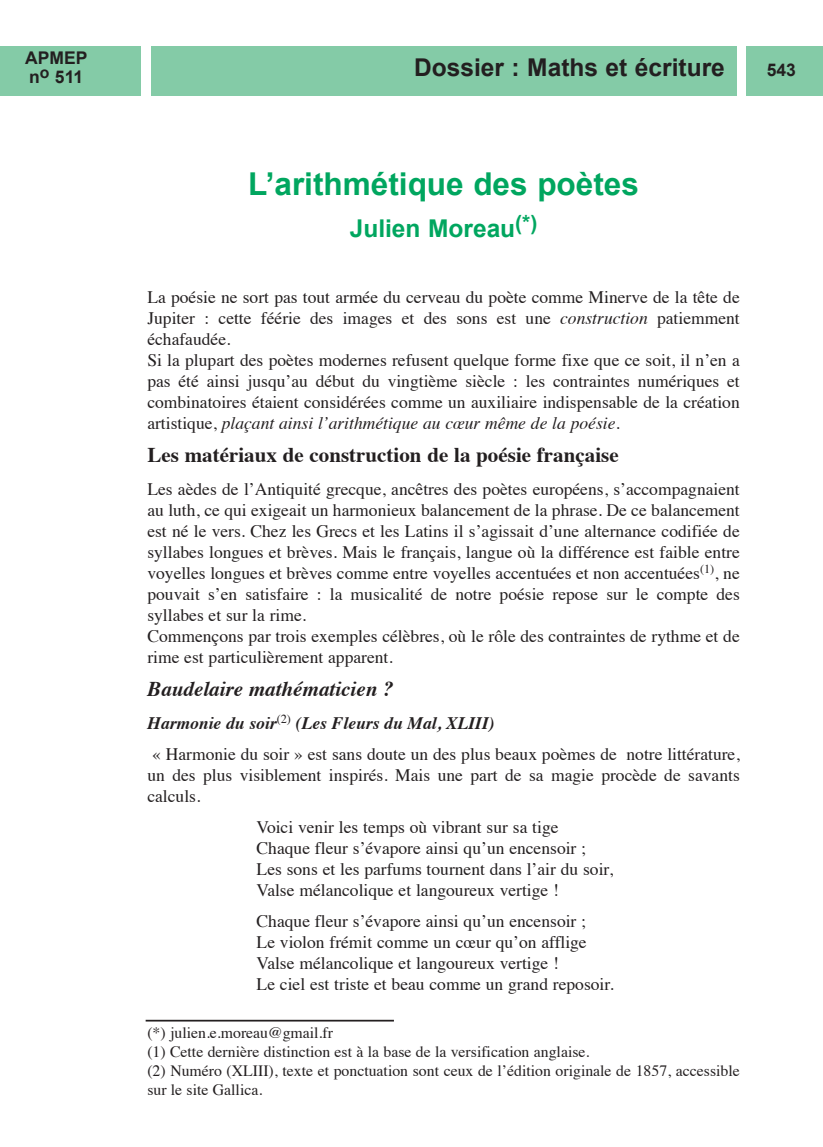
<style>
.page{position:relative;width:823px;height:1147px;background:#fff}
.page>*{position:absolute;margin:0;border:0;box-sizing:border-box;transform-origin:0 0}
.t1{font:700 31.5px "Arial";color:#00a65f}
.t2{font:700 24.5px "Arial";color:#231f20}
.t3{font:700 24.5px "Arial";color:#00a65f}
.t4{font:700 21px "Times";color:#231f20}
.t5{font:italic 700 21px "Times";color:#231f20}
.t6{font:17.5px/21px "Times";color:#231f20}
.t7{font:700 17.5px/19.6px "Arial";color:#231f20}
.t8{font:15.75px/18.9px "Times";color:#231f20}
.s1{font-style:italic}
.s2{font-weight:700;font-style:italic}
</style>
<div class="page">
<div style="left:150px;top:46px;width:586px;height:50px;background:#84cba7"></div>
<div style="left:746px;top:46px;width:76px;height:50px;background:#84cba7"></div>
<div style="left:0;top:46px;width:141px;height:50px;background:#84cba7"></div>
<hr style="left:145px;top:1020px;width:249px;height:1px;background:#231f20">
<p class="t7" style="left:25px;top:48px;width:64px">APMEP n<sup>o</sup> 511</p>
<h2 class="t2" style="left:414px;top:54px;width:312px">Dossier : Maths et écriture</h2>
<p class="t7" style="left:766px;top:60px;width:31px">543</p>
<h1 class="t1" style="left:248px;top:166px;width:392px">L’arithmétique des poètes</h1>
<h2 class="t3" style="left:349px;top:215px;width:189px">Julien Moreau<sup>(*)</sup></h2>
<p class="t6" style="left:147px;top:288px;width:593px">La poésie ne sort pas tout armée du cerveau du poète comme Minerve de la tête de Jupiter : cette féérie des images et des sons est une <span class="s1">construction</span> patiemment échafaudée.<br>Si la plupart des poètes modernes refusent quelque forme fixe que ce soit, il n’en a pas été ainsi jusqu’au début du vingtième siècle : les contraintes numériques et combinatoires étaient considérées comme un auxiliaire indispensable de la création artistique, <span class="s1">plaçant ainsi l’arithmétique au cœur même de la poésie</span>.</p>
<p class="t4" style="left:147px;top:446px;width:472px">Les matériaux de construction de la poésie française</p>
<p class="t6" style="left:147px;top:480px;width:593px">Les aèdes de l’Antiquité grecque, ancêtres des poètes européens, s’accompagnaient au luth, ce qui exigeait un harmonieux balancement de la phrase. De ce balancement est né le vers. Chez les Grecs et les Latins il s’agissait d’une alternance codifiée de syllabes longues et brèves. Mais le français, langue où la différence est faible entre voyelles longues et brèves comme entre voyelles accentuées et non accentuées<sup>(1)</sup>, ne pouvait s’en satisfaire : la musicalité de notre poésie repose sur le compte des syllabes et sur la rime.<br>Commençons par trois exemples célèbres, où le rôle des contraintes de rythme et de rime est particulièrement apparent.</p>
<p class="t5" style="left:147px;top:681px;width:248px">Baudelaire mathématicien ?</p>
<p class="t6" style="left:147px;top:709px;width:593px;line-height:31px"><span class="s2">Harmonie du soir</span><sup>(2)</sup> <span class="s2">(Les Fleurs du Mal, XLIII)<br></span>« Harmonie du soir » est sans doute un des plus beaux poèmes de notre littérature,</p>
<p class="t6" style="left:147px;top:766px;width:593px">un des plus visiblement inspirés. Mais une part de sa magie procède de savants calculs.</p>
<p class="t6" style="left:256px;top:818px;width:358px">Voici venir les temps où vibrant sur sa tige Chaque fleur s’évapore ainsi qu’un encensoir ; Les sons et les parfums tournent dans l’air du soir, Valse mélancolique et langoureux vertige !</p>
<p class="t6" style="left:256px;top:912px;width:358px">Chaque fleur s’évapore ainsi qu’un encensoir ;<br>Le violon frémit comme un cœur qu’on afflige Valse mélancolique et langoureux vertige !<br>Le ciel est triste et beau comme un grand reposoir.</p>
<p class="t8" style="left:147px;top:1025px;width:593px">(*) julien.e.moreau@gmail.fr<br>(1) Cette dernière distinction est à la base de la versification anglaise.<br>(2) Numéro (XLIII), texte et ponctuation sont ceux de l’édition originale de 1857, accessible sur le site Gallica.</p>
</div>
